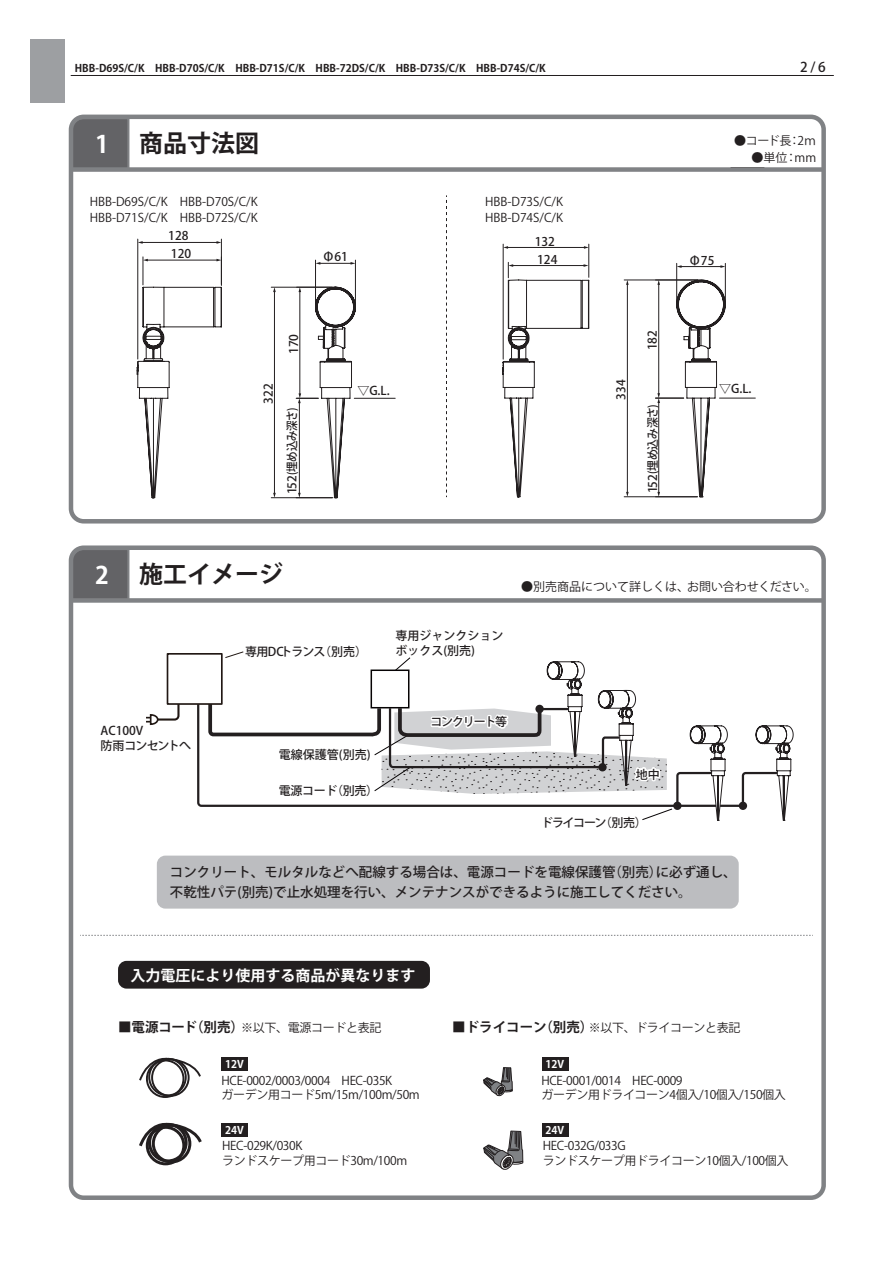
<style>
.page{position:relative;width:893px;height:1263px;background:#fff}
.page>*{position:absolute;margin:0;border:0;box-sizing:border-box;transform-origin:0 0}
.t1{font:700 24px "Koz Go Pro";color:#231f20}
.t2{font:700 24px "Koz Go Pro";color:#fff}
.t3{font:700 15px "Koz Go Pro";color:#fff}
.t4{font:500 13.5px/19.5px "Koz Go Pro";color:#231f20}
.t5{font:700 13.5px "Koz Go Pro";color:#231f20}
.t6{font:12px/14.4px "Koz Go Pro";letter-spacing:-.03em;color:#231f20}
.t7{font:500 12px/18.1px "Koz Go Pro";color:#231f20}
.t8{font:12px "Koz Go Pro";color:#231f20}
.t9{font:500 12px "Koz Go Pro";letter-spacing:-.02em;color:#231f20}
.t10{font:500 12px "Koz Go Pro";letter-spacing:-.1em;color:#231f20}
.t11{font:500 12px "Koz Go Pro";letter-spacing:-.08em;color:#231f20}
.t12{font:700 10.5px "Koz Go Pro";color:#231f20}
.t13{font:700 10.5px "Koz Go Pro";color:#fff}
</style>
<div class="page">
<div style="left:74px;top:120px;width:56px;height:47px;background:#636366"></div>
<div style="left:69px;top:115px;width:757px;height:408px;border:4px solid #808285;border-radius:13px"></div>
<div style="left:71px;top:167px;width:752px;height:5px;background:#808285"></div>
<div style="left:30px;top:39px;width:34px;height:64px;background:#9d9fa2"></div>
<hr style="left:71px;top:75px;width:763px;height:1px;background:#231f20">
<div style="left:74px;top:550px;width:56px;height:48px;background:#636366"></div>
<div style="left:69px;top:545px;width:757px;height:655px;border:4px solid #808285;border-radius:13px"></div>
<div style="left:71px;top:598px;width:752px;height:5px;background:#808285"></div>
<svg style="left:446px;top:195px;width:1px;height:302px"></svg>
<div style="left:118px;top:961px;width:312px;height:27px;background:#231f20;border-radius:9px"></div>
<svg style="left:80px;top:935px;width:733px;height:1px"></svg>
<svg style="left:483px;top:1067px;width:30px;height:30px"></svg>
<svg style="left:483px;top:1130px;width:40px;height:40px"></svg>
<div style="left:221px;top:1057px;width:27px;height:13px;background:#231f20"></div>
<div style="left:221px;top:1123px;width:27px;height:13px;background:#231f20"></div>
<div style="left:542px;top:1057px;width:26px;height:13px;background:#231f20"></div>
<div style="left:542px;top:1123px;width:26px;height:13px;background:#231f20"></div>
<div style="left:148px;top:1058px;width:39px;height:38px;border:2px solid #231f20;border-radius:50%"></div>
<div style="left:146px;top:1059px;width:38px;height:39px;border:2px solid #231f20;border-radius:50%"></div>
<div style="left:151px;top:1058px;width:39px;height:39px;border:2px solid #231f20;border-radius:50%"></div>
<svg style="left:139px;top:1057px;width:62px;height:26px"></svg>
<div style="left:148px;top:1123px;width:40px;height:39px;border:3px solid #231f20;border-radius:50%"></div>
<div style="left:146px;top:1126px;width:39px;height:39px;border:3px solid #231f20;border-radius:50%"></div>
<div style="left:152px;top:1124px;width:39px;height:39px;border:3px solid #231f20;border-radius:50%"></div>
<svg style="left:139px;top:1122px;width:63px;height:28px"></svg>
<hr style="left:354px;top:398px;width:41px;height:1px;background:#231f20">
<hr style="left:142px;top:242px;width:75px;height:1px;background:#231f20">
<hr style="left:221px;top:239px;width:1px;height:46px;background:#231f20">
<hr style="left:138px;top:239px;width:1px;height:120px;background:#231f20">
<hr style="left:319px;top:263px;width:32px;height:1px;background:#231f20">
<hr style="left:315px;top:260px;width:1px;height:44px;background:#231f20">
<hr style="left:355px;top:260px;width:1px;height:44px;background:#231f20">
<hr style="left:274px;top:291px;width:1px;height:203px;background:#231f20">
<hr style="left:271px;top:497px;width:62px;height:1px;background:#231f20">
<hr style="left:271px;top:287px;width:61px;height:1px;background:#231f20">
<svg style="left:137px;top:257px;width:85px;height:241px"></svg>
<svg style="left:296px;top:287px;width:60px;height:211px"></svg>
<hr style="left:719px;top:398px;width:36px;height:1px;background:#231f20">
<hr style="left:681px;top:266px;width:40px;height:1px;background:#231f20">
<svg style="left:720px;top:265px;width:5px;height:3px"></svg>
<svg style="left:677px;top:265px;width:5px;height:3px"></svg>
<hr style="left:676px;top:263px;width:1px;height:38px;background:#231f20">
<hr style="left:725px;top:263px;width:1px;height:38px;background:#231f20">
<hr style="left:627px;top:284px;width:1px;height:209px;background:#231f20">
<hr style="left:624px;top:280px;width:74px;height:1px;background:#231f20">
<hr style="left:624px;top:496px;width:73px;height:1px;background:#231f20">
<hr style="left:507px;top:247px;width:78px;height:1px;background:#231f20">
<hr style="left:588px;top:244px;width:1px;height:33px;background:#231f20">
<hr style="left:503px;top:244px;width:1px;height:115px;background:#231f20">
<svg style="left:502px;top:262px;width:87px;height:235px"></svg>
<svg style="left:655px;top:279px;width:71px;height:218px"></svg>
<div style="left:157px;top:856px;width:582px;height:53px;background:#bcbdc0;border-radius:9px"></div>
<hr style="left:720px;top:805px;width:21px;height:2px;background:#231f20">
<div style="left:739px;top:802px;width:8px;height:8px;border:2px solid #231f20;border-radius:50%"></div>
<svg style="left:146px;top:694px;width:34px;height:32px"></svg>
<div style="left:172px;top:672px;width:54px;height:32px;background:#fff"></div>
<div style="left:167px;top:653px;width:56px;height:52px;border:2px solid #211814"></div>
<svg style="left:741px;top:725px;width:53px;height:96px"></svg>
<svg style="left:206px;top:651px;width:522px;height:170px"></svg>
<p class="t12" style="left:75px;top:61px;width:472px">HBB-D69S/C/K　HBB-D70S/C/K　HBB-D71S/C/K　HBB-72DS/C/K　HBB-D73S/C/K　HBB-D74S/C/K</p>
<p class="t4" style="left:800px;top:58px;width:27px">2 / 6</p>
<h1 class="t2" style="left:95px;top:128px;width:15px">1</h1>
<h1 class="t1" style="left:139px;top:127px;width:121px">商品寸法図</h1>
<p class="t6" style="left:734px;top:134px;width:84px">●コード長：2ｍ</p>
<p class="t6" style="left:751px;top:151px;width:66px">●単位：mm</p>
<p class="t8" style="left:90px;top:194px;width:170px">HBB-D69S/C/K　HBB-D70S/C/K</p>
<p class="t6" style="left:485px;top:195px;width:80px">HBB-D73S/C/K</p>
<p class="t8" style="left:90px;top:210px;width:170px">HBB-D71S/C/K　HBB-D72S/C/K</p>
<p class="t6" style="left:485px;top:211px;width:80px">HBB-D74S/C/K</p>
<p class="t7" style="left:168px;top:228px;width:22px">128</p>
<p class="t7" style="left:171px;top:245px;width:22px">120</p>
<p class="t7" style="left:322px;top:249px;width:27px">Φ61</p>
<p class="t7" style="left:285px;top:354px;width:22px;rotate:-90deg">170</p>
<p class="t7" style="left:260px;top:404px;width:22px;rotate:-90deg">322</p>
<p class="t7" style="left:357px;top:382px;width:34px">▽G.L.</p>
<p class="t9" style="left:284px;top:494px;width:88px;rotate:-90deg">152(埋め込み深さ)</p>
<p class="t7" style="left:535px;top:233px;width:24px">132<br>124</p>
<p class="t7" style="left:644px;top:350px;width:22px;rotate:-90deg">182</p>
<p class="t7" style="left:689px;top:252px;width:27px">Φ75</p>
<p class="t7" style="left:613px;top:400px;width:22px;rotate:-90deg">334</p>
<p class="t7" style="left:719px;top:380px;width:34px">▽G.L.</p>
<p class="t9" style="left:645px;top:493px;width:90px;rotate:-90deg">152(埋め込み深さ)</p>
<h1 class="t2" style="left:95px;top:559px;width:15px">2</h1>
<h1 class="t1" style="left:139px;top:558px;width:145px">施工イメージ</h1>
<p class="t7" style="left:100px;top:724px;width:92px;line-height:14.2px">AC100V<br>防雨コンセントへ</p>
<p class="t11" style="left:245px;top:644px;width:123px">専用DCトランス（別売）</p>
<p class="t7" style="left:279px;top:746px;width:93px">電線保護管(別売)</p>
<p class="t7" style="left:279px;top:782px;width:101px">電源コード（別売）</p>
<p class="t7" style="left:395px;top:628px;width:109px;line-height:15px">専用ジャンクションボックス(別売)</p>
<p class="t8" style="left:521px;top:579px;width:297px">●別売商品について詳しくは、お問い合わせください。</p>
<p class="t10" style="left:430px;top:714px;width:78px">コンクリート等</p>
<p class="t7" style="left:636px;top:766px;width:25px">地中</p>
<p class="t10" style="left:541px;top:815px;width:107px">ドライコーン（別売）</p>
<p class="t4" style="left:170px;top:863px;width:568px">コンクリート、モルタルなどへ配線する場合は、電源コードを電線保護管（別売）に必ず通し、不乾性パテ(別売)で止水処理を行い、メンテナンスができるように施工してください。</p>
<p class="t3" style="left:131px;top:965px;width:287px">入力電圧により使用する商品が異なります</p>
<p class="t5" style="left:118px;top:1018px;width:128px">■電源コード（別売）</p>
<p class="t5" style="left:452px;top:1018px;width:143px">■ドライコーン（別売）</p>
<p class="t13" style="left:225px;top:1057px;width:20px">12V</p>
<p class="t6" style="left:241px;top:1020px;width:142px">※以下、電源コードと表記</p>
<p class="t6" style="left:589px;top:1020px;width:153px">※以下、ドライコーンと表記</p>
<p class="t13" style="left:546px;top:1057px;width:20px">12V</p>
<p class="t6" style="left:221px;top:1073px;width:200px">HCE-0002/0003/0004　HEC-035K<br>ガーデン用コード5m/15m/100m/50m</p>
<p class="t6" style="left:541px;top:1073px;width:246px">HCE-0001/0014　HEC-0009<br>ガーデン用ドライコーン4個入/10個入/150個入</p>
<p class="t13" style="left:225px;top:1123px;width:20px">24V</p>
<p class="t13" style="left:546px;top:1123px;width:20px">24V</p>
<p class="t6" style="left:222px;top:1139px;width:187px">HEC-029K/030K<br>ランドスケープ用コード30m/100m</p>
<p class="t6" style="left:543px;top:1139px;width:247px">HEC-032G/033G<br>ランドスケープ用ドライコーン10個入/100個入</p>
</div>
